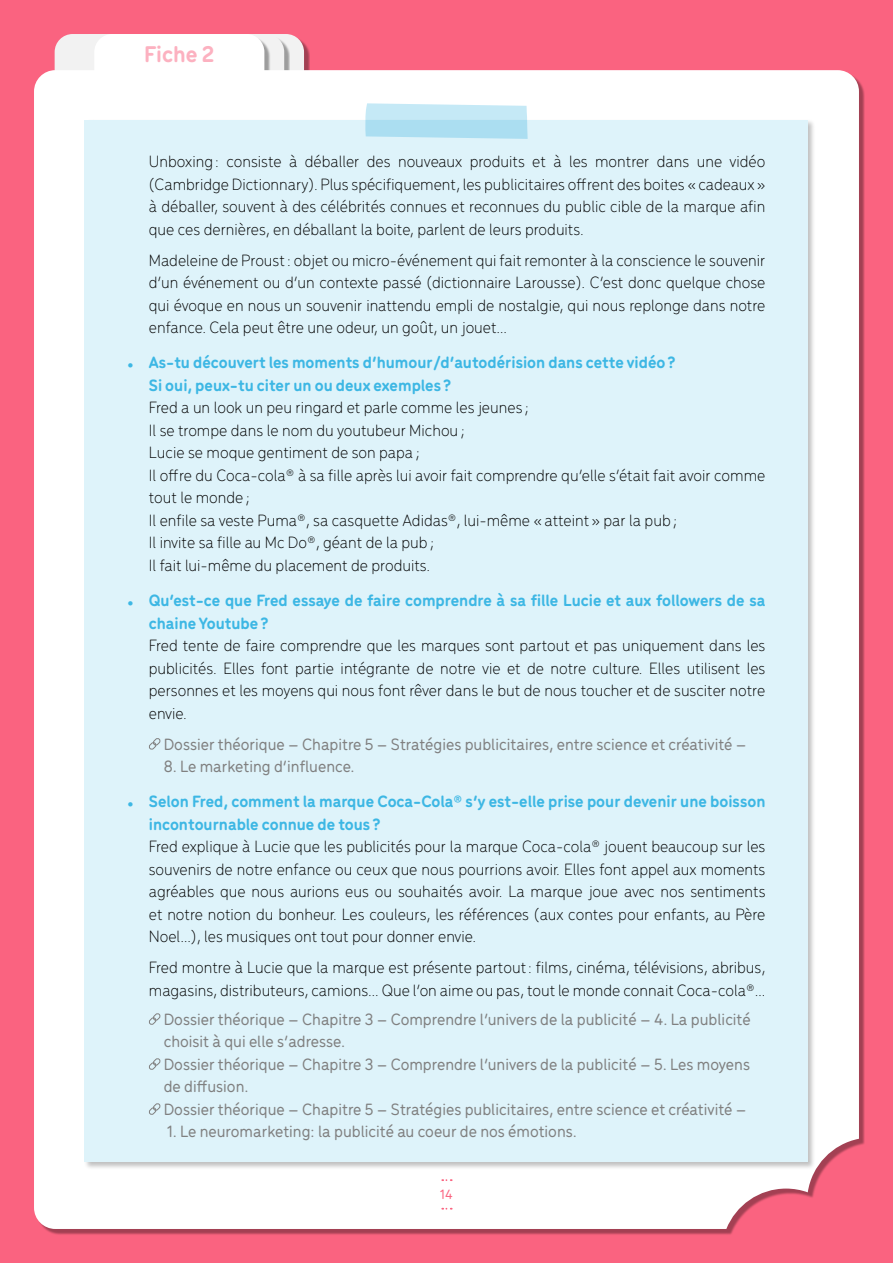
<style>
.page{position:relative;width:893px;height:1263px;background:#fa6380}
.page>*{position:absolute;margin:0;border:0;box-sizing:border-box;transform-origin:0 0}
.t1{font:700 24px "Menco";color:#fcb1c0}
.t2{font:300 17.25px/22.5px "Menco";color:#000;text-align:justify}
.t3{font:500 17.25px/22.5px "Menco";color:#808080}
.t4{font:700 17.25px/22.5px "Menco";color:#3db7e4}
.t5{font:500 14.25px "Menco";color:#fa6380}
.s1{font-weight:900}
</style>
<div class="page">
<div style="left:55px;top:34px;width:170px;height:72px;background:#f2f2f2;border-radius:18px"></div>
<svg style="left:134px;top:34px;width:170px;height:72px"></svg>
<div style="left:97px;top:37px;width:174px;height:76px;background:#000;opacity:.35"></div>
<div style="left:94px;top:34px;width:170px;height:72px;background:#fff;border-radius:18px"></div>
<div style="left:34px;top:70px;width:825px;height:1159px;background:#fff"></div>
<svg style="left:442px;top:1179px;width:10px;height:2px"></svg>
<div style="left:83px;top:119px;width:733px;height:1051px;background:#000;opacity:.25"></div>
<div style="left:85px;top:121px;width:723px;height:1041px;background:#def3fa"></div>
<svg style="left:149px;top:738px;width:12px;height:12px"></svg>
<svg style="left:149px;top:1013px;width:12px;height:12px"></svg>
<svg style="left:149px;top:1058px;width:12px;height:12px"></svg>
<svg style="left:149px;top:1103px;width:12px;height:12px"></svg>
<svg style="left:365px;top:103px;width:163px;height:36px;background:#bce5f4"></svg>
<h1 class="t1" style="left:144px;top:36px;width:72px">Fiche 2</h1>
<p class="t2" style="left:149px;top:149px;width:618px">Unboxing : consiste à déballer des nouveaux produits et à les montrer dans une vidéo (Cambridge Dictionnary). Plus spécifiquement, les publicitaires offrent des boites « cadeaux » à déballer, souvent à des célébrités connues et reconnues du public cible de la marque afin que ces dernières, en déballant la boite, parlent de leurs produits.</p>
<p class="t2" style="left:149px;top:248px;width:618px">Madeleine de Proust : objet ou micro-événement qui fait remonter à la conscience le souvenir d’un événement ou d’un contexte passé (dictionnaire Larousse). C’est donc quelque chose qui évoque en nous un souvenir inattendu empli de nostalgie, qui nous replonge dans notre enfance. Cela peut être une odeur, un goût, un jouet…</p>
<p class="t4" style="left:149px;top:350px;width:528px;text-indent:-21px"><span class="s1">•</span> As-tu découvert les moments d’humour/d’autodérision dans cette vidéo ?<br>Si oui, peux-tu citer un ou deux exemples ?</p>
<p class="t2" style="left:149px;top:395px;width:618px;text-align:left">Fred a un look un peu ringard et parle comme les jeunes ;<br>Il se trompe dans le nom du youtubeur Michou ;<br>Lucie se moque gentiment de son papa ;<br>Il offre du Coca-cola® à sa fille après lui avoir fait comprendre qu’elle s’était fait avoir comme tout le monde ;<br>Il enfile sa veste Puma®, sa casquette Adidas®, lui-même « atteint » par la pub ;<br>Il invite sa fille au Mc Do®, géant de la pub ;<br>Il fait lui-même du placement de produits.</p>
<p class="t4" style="left:149px;top:588px;width:618px;text-indent:-21px"><span class="s1">•</span> Qu’est-ce que Fred essaye de faire comprendre à sa fille Lucie et aux followers de sa chaine Youtube ?</p>
<p class="t2" style="left:149px;top:633px;width:618px">Fred tente de faire comprendre que les marques sont partout et pas uniquement dans les publicités. Elles font partie intégrante de notre vie et de notre culture. Elles utilisent les personnes et les moyens qui nous font rêver dans le but de nous toucher et de susciter notre envie.</p>
<p class="t3" style="left:164px;top:732px;width:584px">Dossier théorique – Chapitre 5 – Stratégies publicitaires, entre science et créativité –</p>
<p class="t3" style="left:164px;top:754px;width:192px">8. Le marketing d’influence.</p>
<p class="t4" style="left:149px;top:789px;width:618px;text-indent:-21px"><span class="s1">•</span> Selon Fred, comment la marque Coca-Cola® s’y est-elle prise pour devenir une boisson incontournable connue de tous ?</p>
<p class="t2" style="left:149px;top:834px;width:618px">Fred explique à Lucie que les publicités pour la marque Coca-cola® jouent beaucoup sur les souvenirs de notre enfance ou ceux que nous pourrions avoir. Elles font appel aux moments agréables que nous aurions eus ou souhaités avoir. La marque joue avec nos sentiments et notre notion du bonheur. Les couleurs, les références (aux contes pour enfants, au Père Noel…), les musiques ont tout pour donner envie.</p>
<p class="t2" style="left:149px;top:955px;width:618px">Fred montre à Lucie que la marque est présente partout : films, cinéma, télévisions, abribus, magasins, distributeurs, camions… Que l’on aime ou pas, tout le monde connait Coca-cola®…</p>
<p class="t3" style="left:164px;top:1007px;width:589px">Dossier théorique – Chapitre 3 – Comprendre l’univers de la publicité – 4. La publicité choisit à qui elle s’adresse.<br>Dossier théorique – Chapitre 3 – Comprendre l’univers de la publicité – 5. Les moyens de diffusion.<br>Dossier théorique – Chapitre 5 – Stratégies publicitaires, entre science et créativité –</p>
<p class="t3" style="left:167px;top:1119px;width:411px">1. Le neuromarketing: la publicité au coeur de nos émotions.</p>
<p class="t5" style="left:440px;top:1184px;width:14px">14</p>
</div>
